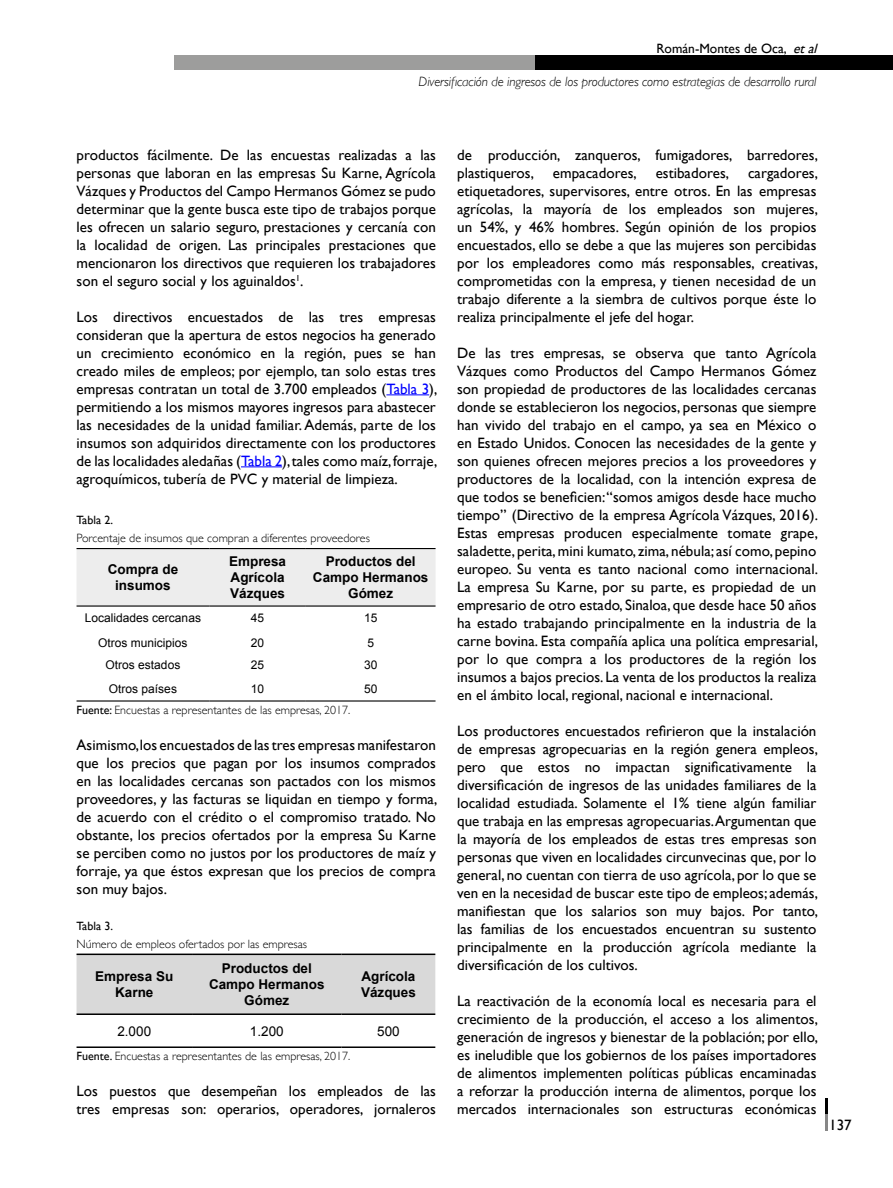
<style>
.page{position:relative;width:893px;height:1188px;background:#fff}
.page>*{position:absolute;margin:0;border:0;box-sizing:border-box;transform-origin:0 0}
.t1{font:15px/18px "Gill Sans";letter-spacing:.005em;color:#000;text-align:justify}
.t2{font:700 13.5px/16.2px "Arial";color:#000;text-align:center}
.t3{font:italic 300 13.5px "Gill Sans";letter-spacing:-.01em;color:#000}
.t4{font:13.5px "Gill Sans";color:#000}
.t5{font:13.5px "Arial";color:#000}
.t6{font:300 12px "Gill Sans";color:#000}
.t7{font:12px "Arial";color:#000}
.t8{font:12px "Gill Sans";color:#000}
.s1{font-style:italic}
.s2{color:#00f}
.s3{font-weight:400}
</style>
<div class="page">
<div style="left:174px;top:55px;width:361px;height:15px;background:#9d9d9c"></div>
<div style="left:535px;top:55px;width:358px;height:15px;background:#000"></div>
<svg style="left:825px;top:1099px;width:2px;height:31px"></svg>
<hr style="left:386px;top:395px;width:43px;height:1px;background:#00f">
<hr style="left:241px;top:467px;width:41px;height:1px;background:#00f">
<div style="left:77px;top:549px;width:359px;height:56px;background:#ededed"></div>
<hr style="left:77px;top:548px;width:132px;height:1px;background:#000">
<hr style="left:209px;top:548px;width:97px;height:1px;background:#000">
<hr style="left:306px;top:548px;width:130px;height:1px;background:#000">
<hr style="left:77px;top:605px;width:132px;height:2px;background:#000">
<hr style="left:209px;top:605px;width:97px;height:2px;background:#000">
<hr style="left:306px;top:605px;width:130px;height:2px;background:#000">
<hr style="left:77px;top:700px;width:132px;height:2px;background:#000">
<hr style="left:209px;top:700px;width:97px;height:2px;background:#000">
<hr style="left:306px;top:700px;width:130px;height:2px;background:#000">
<div style="left:77px;top:955px;width:358px;height:58px;background:#d9d9d9"></div>
<hr style="left:77px;top:954px;width:115px;height:1px;background:#000">
<hr style="left:192px;top:954px;width:150px;height:1px;background:#000">
<hr style="left:342px;top:954px;width:93px;height:1px;background:#000">
<hr style="left:77px;top:1013px;width:115px;height:2px;background:#000">
<hr style="left:192px;top:1013px;width:150px;height:2px;background:#000">
<hr style="left:342px;top:1013px;width:93px;height:2px;background:#000">
<hr style="left:77px;top:1046px;width:115px;height:2px;background:#000">
<hr style="left:192px;top:1046px;width:150px;height:2px;background:#000">
<hr style="left:342px;top:1046px;width:93px;height:2px;background:#000">
<p class="t4" style="left:656px;top:40px;width:166px">Román-Montes de Oca, <span class="s1">etal</span></p>
<p class="t3" style="left:419px;top:74px;width:399px">Diversificación de ingresos de los productores como estrategias de desarrollo rural</p>
<p class="t1" style="left:77px;top:146px;width:361px">productos fácilmente. De las encuestas realizadas a las personas que laboran en las empresas Su Karne, Agrícola Vázques y Productos del Campo Hermanos Gómez se pudo determinar que la gente busca este tipo de trabajos porque les ofrecen un salario seguro, prestaciones y cercanía con la localidad de origen. Las principales prestaciones que mencionaron los directivos que requieren los trabajadores son el seguro social y los aguinaldos<sup>1</sup>.</p>
<p class="t1" style="left:77px;top:308px;width:362px">Los directivos encuestados de las tres empresas consideran que la apertura de estos negocios ha generado un crecimiento económico en la región, pues se han creado miles de empleos; por ejemplo, tan solo estas tres empresas contratan un total de 3.700 empleados (<span class="s2">Tabla 3</span>), permitiendo a los mismos mayores ingresos para abastecer las necesidades de la unidad familiar. Además, parte de los insumos son adquiridos directamente con los productores de las localidades aledañas (<span class="s2">Tabla 2</span>), tales como maíz, forraje, agroquímicos, tubería de PVC y material de limpieza.</p>
<p class="t8" style="left:77px;top:513px;width:38px">Tabla 2.</p>
<p class="t6" style="left:77px;top:529px;width:295px">Porcentaje de insumos que compran a diferentes proveedores</p>
<p class="t2" style="left:108px;top:562px;width:72px">Compra de insumos</p>
<p class="t2" style="left:229px;top:554px;width:59px;text-align:justify">Empresa Agrícola Vázques</p>
<p class="t2" style="left:313px;top:554px;width:117px">Productos del<br>Campo Hermanos<br>Gómez</p>
<p class="t7" style="left:85px;top:610px;width:118px">Localidades cercanas</p>
<p class="t7" style="left:251px;top:610px;width:15px">45</p>
<p class="t7" style="left:364px;top:610px;width:15px">15</p>
<p class="t7" style="left:98px;top:634px;width:91px">Otros municipios</p>
<p class="t7" style="left:251px;top:634px;width:15px">20</p>
<p class="t7" style="left:367px;top:634px;width:8px">5</p>
<p class="t7" style="left:106px;top:657px;width:76px">Otros estados</p>
<p class="t7" style="left:251px;top:657px;width:15px">25</p>
<p class="t7" style="left:364px;top:657px;width:15px">30</p>
<p class="t7" style="left:109px;top:681px;width:70px">Otros países</p>
<p class="t7" style="left:251px;top:681px;width:15px">10</p>
<p class="t7" style="left:364px;top:681px;width:15px">50</p>
<p class="t6" style="left:77px;top:700px;width:275px"><span class="s3">Fuente:</span> Encuestas a representantes de las empresas, 2017.</p>
<p class="t1" style="left:77px;top:735px;width:362px">Asimismo,los encuestados de las tres empresas manifestaron que los precios que pagan por los insumos comprados en las localidades cercanas son pactados con los mismos proveedores, y las facturas se liquidan en tiempo y forma, de acuerdo con el crédito o el compromiso tratado. No obstante, los precios ofertados por la empresa Su Karne se perciben como no justos por los productores de maíz y forraje, ya que éstos expresan que los precios de compra son muy bajos.</p>
<p class="t8" style="left:77px;top:918px;width:38px">Tabla 3.</p>
<p class="t6" style="left:77px;top:934px;width:232px">Número de empleos ofertados por las empresas</p>
<p class="t2" style="left:95px;top:969px;width:80px">Empresa Su<br>Karne</p>
<p class="t2" style="left:209px;top:961px;width:117px">Productos del<br>Campo Hermanos<br>Gómez</p>
<p class="t2" style="left:361px;top:969px;width:56px;text-align:left">Agrícola<br>Vázques</p>
<p class="t5" style="left:117px;top:1022px;width:35px">2.000</p>
<p class="t5" style="left:250px;top:1022px;width:35px">1.200</p>
<p class="t5" style="left:377px;top:1022px;width:24px">500</p>
<p class="t6" style="left:77px;top:1047px;width:275px"><span class="s3">Fuente.</span> Encuestas a representantes de las empresas, 2017.</p>
<p class="t1" style="left:77px;top:1082px;width:361px">Los puestos que desempeñan los empleados de las tres empresas son: operarios, operadores, jornaleros</p>
<p class="t1" style="left:457px;top:146px;width:362px">de producción, zanqueros, fumigadores, barredores, plastiqueros,</p>
<p class="t1" style="left:457px;top:164px;width:362px;text-indent:291px">cargadores, etiquetadores, supervisores, entre otros. En las empresas agrícolas, la mayoría de los empleados son mujeres, un 54%, y 46% hombres. Según opinión de los propios encuestados, ello se debe a que las mujeres son percibidas por los empleadores como más responsables, creativas, comprometidas con la empresa, y tienen necesidad de un trabajo diferente a la siembra de cultivos porque éste lo realiza principalmente el jefe del hogar.</p>
<p class="t1" style="left:457px;top:344px;width:362px">De las tres empresas, se observa que tanto Agrícola Vázques como Productos del Campo Hermanos Gómez son propiedad de productores de las localidades cercanas donde se establecieron los negocios, personas que siempre han vivido del trabajo en el campo, ya sea en México o en Estado Unidos. Conocen las necesidades de la gente y son quienes ofrecen mejores precios a los proveedores y productores de la localidad, con la intención expresa de que todos se beneficien: “somos amigos desde hace mucho tiempo” (Directivo de la empresa Agrícola Vázques, 2016).<br>Estas empresas producen especialmente tomate grape, saladette, perita, mini kumato, zima, nébula; así como, pepino europeo. Su venta es tanto nacional como internacional.<br>La empresa Su Karne, por su parte, es propiedad de un empresario de otro estado, Sinaloa, que desde hace 50 años ha estado trabajando principalmente en la industria de la carne bovina. Esta compañía aplica una política empresarial, por lo que compra a los productores de la región los insumos a bajos precios. La venta de los productos la realiza en el ámbito local, regional, nacional e internacional.</p>
<p class="t1" style="left:457px;top:722px;width:362px">Los productores encuestados refirieron que la instalación de empresas agropecuarias en la región genera empleos, pero que estos no impactan significativamente la diversificación de ingresos de las unidades familiares de la localidad estudiada. Solamente el 1% tiene algún familiar que trabaja en las empresas agropecuarias.Argumentan que la mayoría de los empleados de estas tres empresas son personas que viven en localidades circunvecinas que, por lo general, no cuentan con tierra de uso agrícola, por lo que se ven en la necesidad de buscar este tipo de empleos; además, manifiestan que los salarios son muy bajos. Por tanto, las familias de los encuestados encuentran su sustento principalmente en la producción agrícola mediante la diversificación de los cultivos.</p>
<p class="t1" style="left:457px;top:992px;width:362px">La reactivación de la economía local es necesaria para el crecimiento de la producción, el acceso a los alimentos, generación de ingresos y bienestar de la población; por ello, es ineludible que los gobiernos de los países importadores de alimentos implementen políticas públicas encaminadas a reforzar la producción interna de alimentos, porque los mercados internacionales son estructuras económicas</p>
<p class="t1" style="left:553px;top:164px;width:85px">empacadores,</p>
<p class="t1" style="left:656px;top:164px;width:75px">estibadores,</p>
<p class="t1" style="left:829px;top:1116px;width:24px">137</p>
</div>
